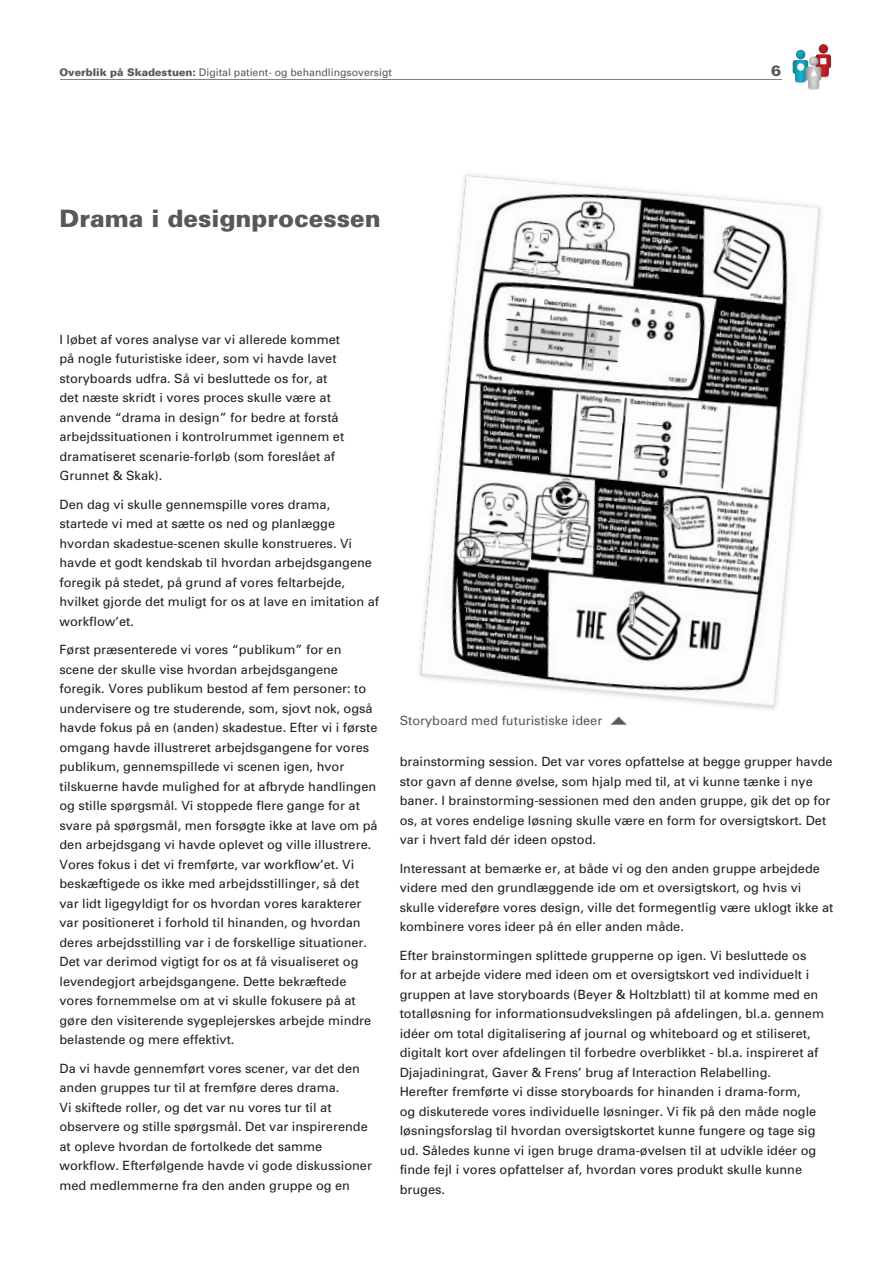
<style>
.page{position:relative;width:893px;height:1263px;background:#fff}
.page>*{position:absolute;margin:0;border:0;box-sizing:border-box;transform-origin:0 0}
.t1{font:900 24px "Univers";color:#57585a}
.t2{font:900 15px "Univers";color:#57585a}
.t3{font:12.75px/19.5px "Univers";color:#231f20}
.t4{font:12.75px "Univers";color:#57585a}
.t5{font:10.5px "Univers";color:#57585a}
.s1{font-weight:900}
</style>
<div class="page">
<img style="left:792px;top:45px;width:40px;height:45px">
<hr style="left:60px;top:79px;width:722px;height:1px;background:#808285">
<svg style="left:611px;top:716px;width:15px;height:9px"></svg>
<img style="left:420px;top:175px;width:400px;height:533px">
<p class="t5" style="left:60px;top:66px;width:334px"><span class="s1">Overblik på Skadestuen:</span> Digital patient- og behandlingsoversigt</p>
<p class="t2" style="left:771px;top:61px;width:12px">6</p>
<h1 class="t1" style="left:60px;top:203px;width:323px">Drama i designprocessen</h1>
<p class="t3" style="left:60px;top:330px;width:286px">I løbet af vores analyse var vi allerede kommet på nogle futuristiske ideer, som vi havde lavet storyboards udfra. Så vi besluttede os for, at det næste skridt i vores proces skulle være at anvende “drama in design” for bedre at forstå arbejdssituationen i kontrolrummet igennem et dramatiseret scenarie-forløb (som foreslået af Grunnet &amp; Skak).</p>
<p class="t3" style="left:60px;top:495px;width:321px">Den dag vi skulle gennemspille vores drama, startede vi med at sætte os ned og planlægge hvordan skadestue-scenen skulle konstrueres. Vi havde et godt kendskab til hvordan arbejdsgangene foregik på stedet, på grund af vores feltarbejde, hvilket gjorde det muligt for os at lave en imitation af workflow’et.</p>
<p class="t3" style="left:60px;top:640px;width:320px">Først præsenterede vi vores “publikum” for en scene der skulle vise hvordan arbejdsgangene foregik. Vores publikum bestod af fem personer: to undervisere og tre studerende, som, sjovt nok, også havde fokus på en (anden) skadestue. Efter vi i første omgang havde illustreret arbejdsgangene for vores publikum, gennemspillede vi scenen igen, hvor tilskuerne havde mulighed for at afbryde handlingen og stille spørgsmål. Vi stoppede flere gange for at svare på spørgsmål, men forsøgte ikke at lave om på den arbejdsgang vi havde oplevet og ville illustrere.<br>Vores fokus i det vi fremførte, var workflow’et. Vi beskæftigede os ikke med arbejdsstillinger, så det var lidt ligegyldigt for os hvordan vores karakterer var positioneret i forhold til hinanden, og hvordan deres arbejdsstilling var i de forskellige situationer.<br>Det var derimod vigtigt for os at få visualiseret og levendegjort arbejdsgangene. Dette bekræftede vores fornemmelse om at vi skulle fokusere på at gøre den visiterende sygeplejerskes arbejde mindre belastende og mere effektivt.</p>
<p class="t3" style="left:60px;top:1059px;width:314px">Da vi havde gennemført vores scener, var det den anden gruppes tur til at fremføre deres drama.<br>Vi skiftede roller, og det var nu vores tur til at observere og stille spørgsmål. Det var inspirerende at opleve hvordan de fortolkede det samme workflow. Efterfølgende havde vi gode diskussioner med medlemmerne fra den anden gruppe og en</p>
<p class="t4" style="left:400px;top:713px;width:204px">Storyboard med futuristiske ideer</p>
<p class="t3" style="left:400px;top:752px;width:434px">brainstorming session. Det var vores opfattelse at begge grupper havde stor gavn af denne øvelse, som hjalp med til, at vi kunne tænke i nye baner. I brainstorming-sessionen med den anden gruppe, gik det op for os, at vores endelige løsning skulle være en form for oversigtskort. Det var i hvert fald dér ideen opstod.</p>
<p class="t3" style="left:400px;top:859px;width:435px">Interessant at bemærke er, at både vi og den anden gruppe arbejdede videre med den grundlæggende ide om et oversigtskort, og hvis vi skulle videreføre vores design, ville det formegentlig være uklogt ikke at kombinere vores ideer på én eller anden måde.</p>
<p class="t3" style="left:400px;top:946px;width:426px">Efter brainstormingen splittede grupperne op igen. Vi besluttede os for at arbejde videre med ideen om et oversigtskort ved individuelt i gruppen at lave storyboards (Beyer &amp; Holtzblatt) til at komme med en totalløsning for informationsudvekslingen på afdelingen, bl.a. gennem idéer om total digitalisering af journal og whiteboard og et stiliseret, digitalt kort over afdelingen til forbedre overblikket - bl.a. inspireret af Djajadiningrat, Gaver &amp; Frens’ brug af Interaction Relabelling.<br>Herefter fremførte vi disse storyboards for hinanden i drama-form,<br>og diskuterede vores individuelle løsninger. Vi fik på den måde nogle løsningsforslag til hvordan oversigtskortet kunne fungere og tage sig ud. Således kunne vi igen bruge drama-øvelsen til at udvikle idéer og finde fejl i vores opfattelser af, hvordan vores produkt skulle kunne bruges.</p>
</div>
